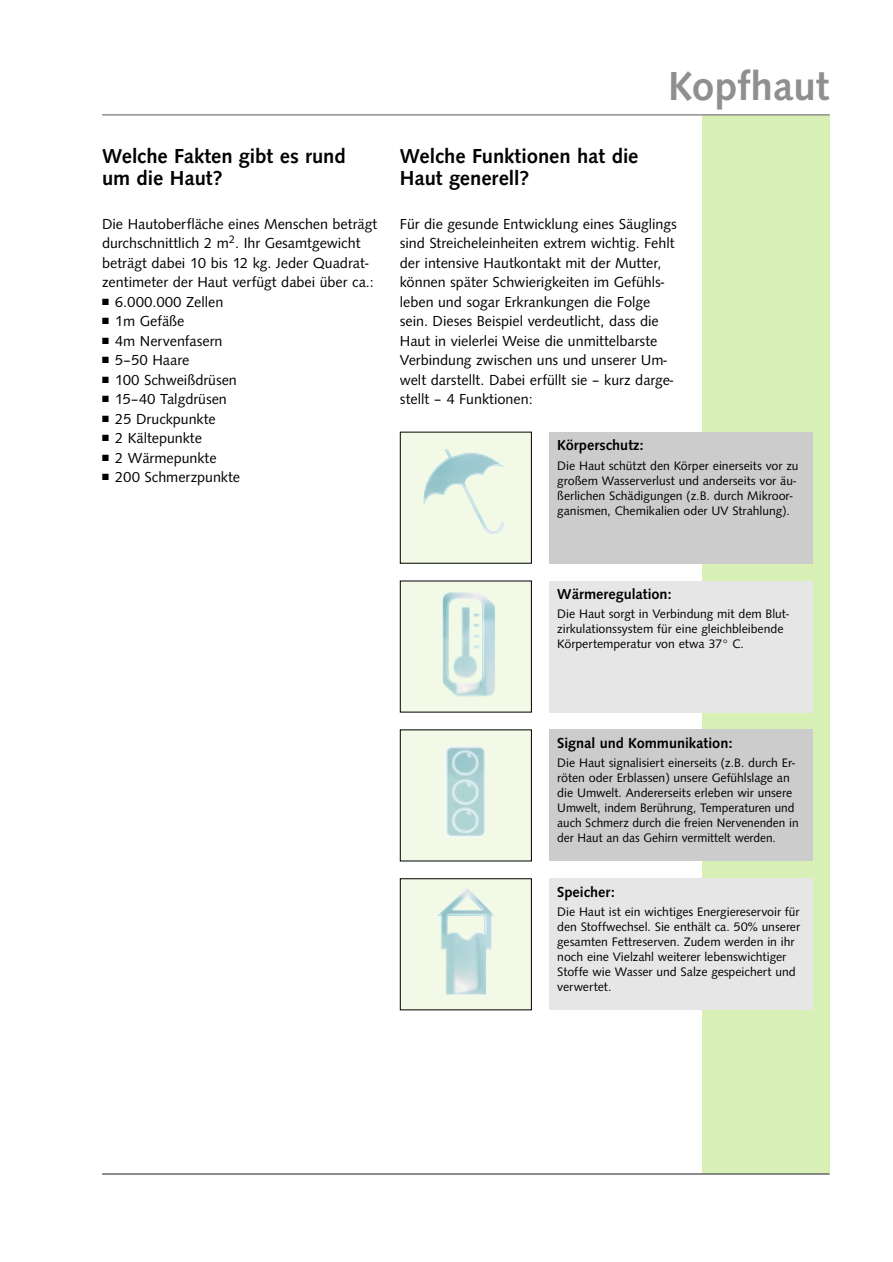
<style>
.page{position:relative;width:893px;height:1262px;background:#fff}
.page>*{position:absolute;margin:0;border:0;box-sizing:border-box;transform-origin:0 0}
.t1{font:500 42px "Syntax T";color:#8f8f8f}
.t2{font:500 21px/22.5px "Syntax T";color:#000}
.t3{font:15px/19.5px "Syntax T";color:#000}
.t4{font:500 15px "Syntax T";color:#000}
.t5{font:12.75px/15px "Syntax T";color:#000}
</style>
<div class="page">
<div style="left:702px;top:115px;width:127px;height:1059px;background:#d8f0b6"></div>
<hr style="left:102px;top:1173px;width:727px;height:1px;background:#666">
<hr style="left:102px;top:114px;width:727px;height:2px;background:#8f8f8f">
<div style="left:400px;top:432px;width:131px;height:131px;background:#f2fae7"></div>
<img style="left:423px;top:449px;width:81px;height:85px">
<div style="left:400px;top:581px;width:131px;height:131px;background:#f2fae7"></div>
<img style="left:442px;top:592px;width:53px;height:104px">
<div style="left:400px;top:730px;width:131px;height:131px;background:#f2fae7"></div>
<img style="left:445px;top:746px;width:40px;height:92px">
<div style="left:400px;top:878px;width:131px;height:131px;background:#f2fae7"></div>
<img style="left:437px;top:888px;width:57px;height:106px">
<div style="left:549px;top:878px;width:263px;height:132px;background:#e6e6e6"></div>
<div style="left:549px;top:729px;width:263px;height:132px;background:#ccc"></div>
<div style="left:549px;top:580px;width:263px;height:132px;background:#e6e6e6"></div>
<div style="left:549px;top:432px;width:263px;height:131px;background:#ccc"></div>
<h2 class="t2" style="left:102px;top:147px;width:245px">Welche Fakten gibt es rund um die Haut?</h2>
<p class="t3" style="left:102px;top:215px;width:277px">Die Hautoberfläche eines Menschen beträgt durchschnittlich 2 m<sup>2</sup>. Ihr Gesamtgewicht beträgt dabei 10 bis 12 kg. Jeder Quadrat&shy;zentimeter der Haut verfügt dabei über ca.:</p>
<p class="t3" style="left:102px;top:293px;width:123px">■ 6.000.000 Zellen</p>
<p class="t3" style="left:102px;top:313px;width:84px">■ 1m Gefäße</p>
<p class="t3" style="left:102px;top:332px;width:122px">■ 4m Nervenfasern</p>
<p class="t3" style="left:102px;top:352px;width:89px">■ 5–50 Haare</p>
<p class="t3" style="left:102px;top:371px;width:136px">■ 100 Schweißdrüsen</p>
<p class="t3" style="left:102px;top:391px;width:126px">■ 15–40 Talgdrüsen</p>
<p class="t3" style="left:102px;top:410px;width:115px">■ 25 Druckpunkte</p>
<p class="t3" style="left:102px;top:430px;width:101px">■ 2 Kältepunkte</p>
<p class="t3" style="left:102px;top:449px;width:116px">■ 2 Wärmepunkte</p>
<p class="t3" style="left:102px;top:469px;width:139px">■ 200 Schmerzpunkte</p>
<h1 class="t1" style="left:668px;top:71px;width:163px">Kopfhaut</h1>
<h2 class="t2" style="left:400px;top:147px;width:240px">Welche Funktionen hat die<br>Haut generell?</h2>
<p class="t3" style="left:400px;top:215px;width:278px">Für die gesunde Entwicklung eines Säuglings sind Streicheleinheiten extrem wichtig. Fehlt der intensive Hautkontakt mit der Mutter, können später Schwierigkeiten im Gefühls&shy;leben und sogar Erkrankungen die Folge sein. Dieses Beispiel verdeutlicht, dass die Haut in vielerlei Weise die unmittelbarste Verbindung zwischen uns und unserer Um&shy;welt darstellt. Dabei erfüllt sie – kurz darge&shy;stellt – 4 Funktionen:</p>
<p class="t4" style="left:557px;top:440px;width:88px">Körperschutz:</p>
<p class="t5" style="left:557px;top:459px;width:243px">Die Haut schützt den Körper einerseits vor zu großem Wasserverlust und anderseits vor äu&shy;ßerlichen Schädigungen (z.B. durch Mikroor&shy;ganismen, Chemikalien oder UV Strahlung).</p>
<p class="t4" style="left:557px;top:588px;width:116px">Wärmeregulation:</p>
<p class="t5" style="left:557px;top:608px;width:233px">Die Haut sorgt in Verbindung mit dem Blut&shy;zirkulationssystem für eine gleichbleibende<br>Körpertemperatur von etwa 37° C.</p>
<p class="t4" style="left:557px;top:737px;width:177px">Signal und Kommunikation:</p>
<p class="t5" style="left:557px;top:756px;width:243px">Die Haut signalisiert einerseits (z.B. durch Er&shy;röten oder Erblassen) unsere Gefühlslage an die Umwelt. Andererseits erleben wir unsere Umwelt, indem Berührung, Temperaturen und auch Schmerz durch die freien Nervenenden in der Haut an das Gehirn vermittelt werden.</p>
<p class="t4" style="left:557px;top:886px;width:59px">Speicher:</p>
<p class="t5" style="left:557px;top:905px;width:244px">Die Haut ist ein wichtiges Energiereservoir für den Stoffwechsel. Sie enthält ca. 50% unserer gesamten Fettreserven. Zudem werden in ihr noch eine Vielzahl weiterer lebenswichtiger Stoffe wie Wasser und Salze gespeichert und verwertet.</p>
</div>
